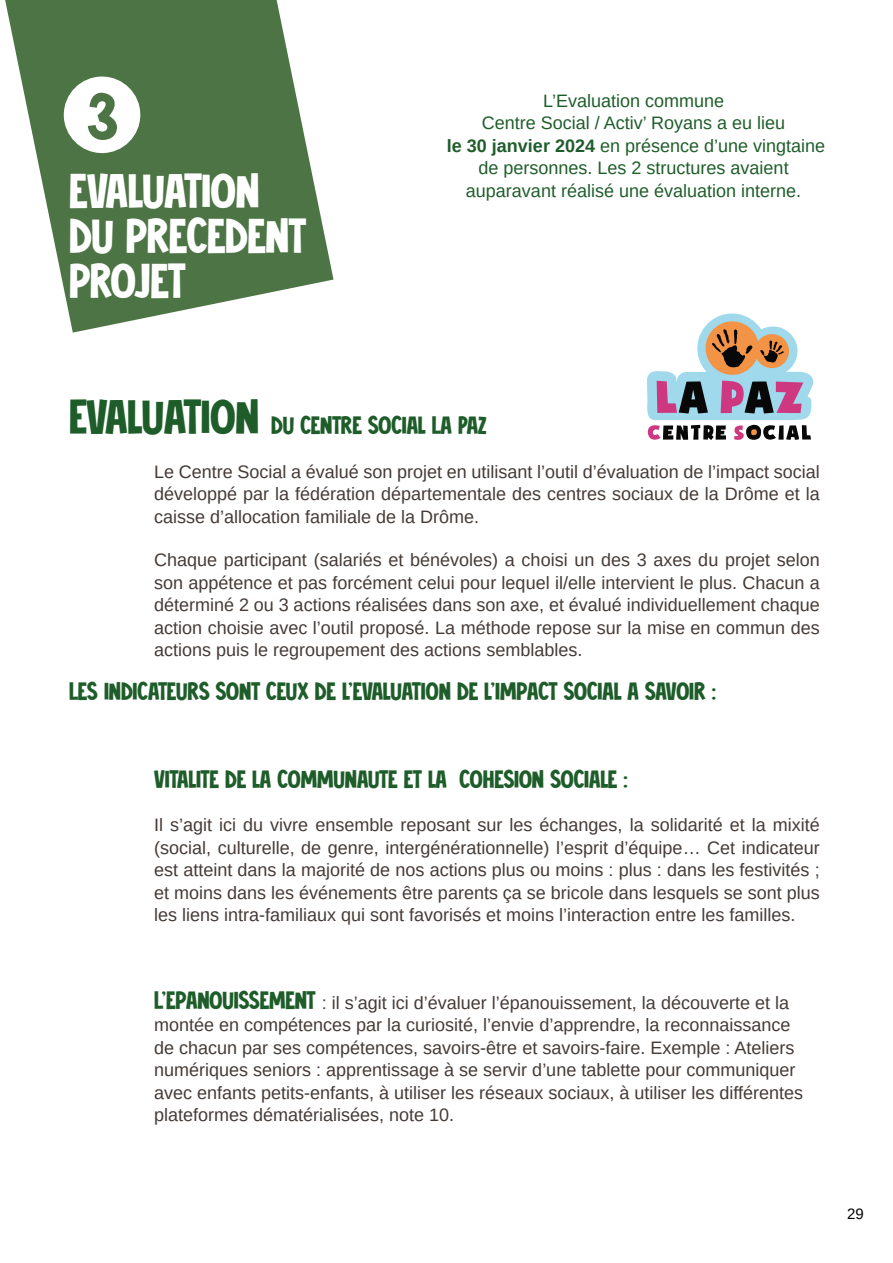
<style>
.page{position:relative;width:893px;height:1263px;background:#fff}
.page>*{position:absolute;margin:0;border:0;box-sizing:border-box;transform-origin:0 0}
.t1{font:64.5px "KABOOM Regular";color:#4d7444}
.t2{font:49.5px/45px "KABOOM Regular";color:#fff}
.t3{font:25.5px "KABOOM Regular";color:#1e5d2a}
.t4{font:18px/22.5px "Arimo";color:#453a36;text-align:justify}
.t5{font:18px/22.5px "Arimo";color:#1e5d2a;text-align:center}
.t6{font:15px "Arimo";color:#000}
.s1{font-weight:700}
.s2{font-size:49.5px}
.s3{font-family:"KABOOM Regular";font-size:25.5px;color:#1e5d2a}
</style>
<div class="page">
<svg style="left:5px;top:0;width:329px;height:333px;fill:#4d7444"></svg>
<div style="left:64px;top:77px;width:76px;height:76px;background:#fff;border-radius:50%"></div>
<svg style="left:647px;top:313px;width:166px;height:127px"></svg>
<h1 class="t1" style="left:85px;top:92px;width:35px">3</h1>
<h2 class="t2" style="left:69px;top:170px;width:238px">EVALUATION<br>DU PRECEDENT<br>PROJET</h2>
<p class="t5" style="left:447px;top:90px;width:380px">L’Evaluation commune<br>Centre Social / Activ’ Royans a eu lieu<br><span class="s1">le 30 janvier 2024</span> en présence d’une vingtaine de personnes. Les 2 structures avaient auparavant réalisé une évaluation interne.</p>
<h3 class="t3" style="left:69px;top:415px;width:419px"><span class="s2">EVALUATION</span> DU CENTRE SOCIAL LA PAZ</h3>
<p class="t4" style="left:154px;top:460px;width:667px">Le Centre Social a évalué son projet en utilisant l’outil d’évaluation de l’impact social développé par la fédération départementale des centres sociaux de la Drôme et la caisse d’allocation familiale de la Drôme.</p>
<p class="t4" style="left:154px;top:549px;width:667px">Chaque participant (salariés et bénévoles) a choisi un des 3 axes du projet selon son appétence et pas forcément celui pour lequel il/elle intervient le plus. Chacun a déterminé 2 ou 3 actions réalisées dans son axe, et évalué individuellement chaque action choisie avec l’outil proposé. La méthode repose sur la mise en commun des actions puis le regroupement des actions semblables.</p>
<h3 class="t3" style="left:69px;top:681px;width:648px">LES INDICATEURS SONT CEUX DE L’ÉVALUATION DE L’IMPACT SOCIAL À SAVOIR :</h3>
<h3 class="t3" style="left:154px;top:769px;width:475px">VITALITÉ DE LA COMMUNAUTÉ ET LA COHÉSION SOCIALE :</h3>
<p class="t4" style="left:154px;top:814px;width:667px">Il s’agit ici du vivre ensemble reposant sur les échanges, la solidarité et la mixité (social, culturelle, de genre, intergénérationnelle) l’esprit d’équipe… Cet indicateur est atteint dans la majorité de nos actions plus ou moins : plus : dans les festivités ; et moins dans les événements être parents ça se bricole dans lesquels se sont plus les liens intra-familiaux qui sont favorisés et moins l’interaction entre les familles.</p>
<p class="t4" style="left:154px;top:991px;width:650px;text-align:left"><span class="s3">L’ÉPANOUISSEMENT</span> : il s’agit ici d’évaluer l’épanouissement, la découverte et la montée en compétences par la curiosité, l’envie d’apprendre, la reconnaissance de chacun par ses compétences, savoirs-être et savoirs-faire. Exemple : Ateliers numériques seniors : apprentissage à se servir d’une tablette pour communiquer avec enfants petits-enfants, à utiliser les réseaux sociaux, à utiliser les différentes plateformes dématérialisées, note 10.</p>
<p class="t6" style="left:847px;top:1204px;width:18px">29</p>
</div>
